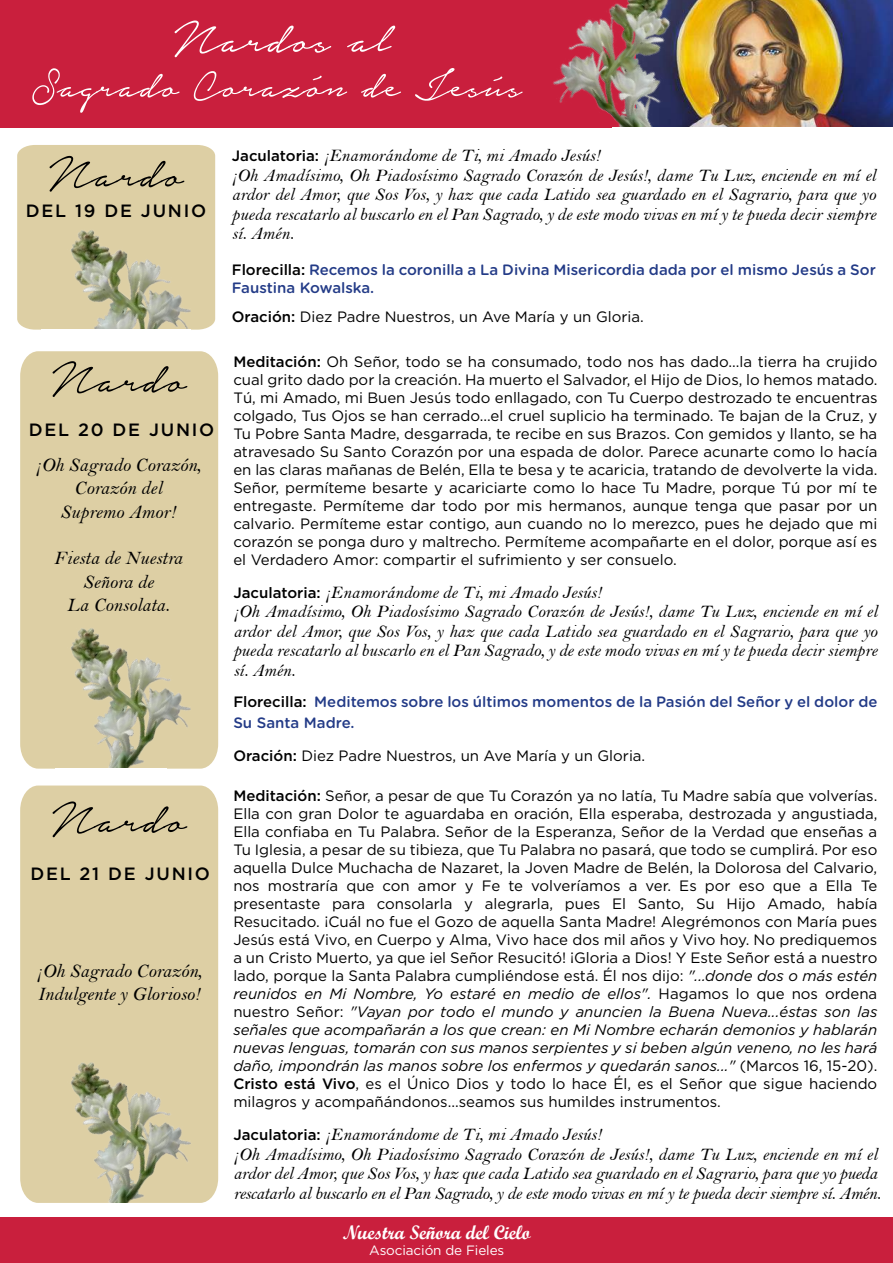
<style>
.page{position:relative;width:893px;height:1263px;background:#fff}
.page>*{position:absolute;margin:0;border:0;box-sizing:border-box;transform-origin:0 0}
.t1{font:58.5px "Notera Personal Use Only";color:#fff}
.t2{font:57px "Notera Personal Use Only";color:#000}
.t3{font:51px "Notera Personal Use Only";color:#fff}
.t4{font:19.5px/23.4px "Bell MT Italic";color:#000;text-align:center}
.t5{font:19.5px "Script MT Bold";letter-spacing:-.01em;color:#fff}
.t6{font:18px/19.5px "Bell MT Italic";color:#000}
.t7{font:500 17.85px "Gotham";letter-spacing:.1em;color:#000}
.t8{font:15px/18px "Gotham";color:#000;text-align:justify}
.t9{font:500 15px/18px "Gotham Rounded";color:#233b87}
.t10{font:13.5px "Gotham";letter-spacing:-.01em;color:#fff}
.s1{font-family:"Gotham";font-weight:500;font-size:15px}
.s2{font-family:"Gotham";color:#000}
.s3{font-weight:500}
.s4{font-style:italic}
</style>
<div class="page">
<div style="left:17px;top:145px;width:198px;height:28px;background:#ddcfa4"></div>
<img style="left:17px;top:173px;width:202px;height:266px">
<div style="left:41px;top:330px;width:149px;height:27px;background:#fff"></div>
<div style="left:20px;top:351px;width:198px;height:220px;background:#ddcfa4"></div>
<img style="left:20px;top:571px;width:199px;height:266px">
<div style="left:55px;top:769px;width:111px;height:28px;background:#fff"></div>
<div style="left:20px;top:785px;width:198px;height:221px;background:#ddcfa4"></div>
<img style="left:20px;top:1006px;width:199px;height:197px">
<div style="left:0;top:1217px;width:893px;height:46px;background:#c91f3d"></div>
<div style="left:0;top:0;width:893px;height:128px;background:#c91f3d"></div>
<img style="left:781px;top:0;width:112px;height:128px">
<img style="left:553px;top:0;width:228px;height:128px">
<h1 class="t1" style="left:174px;top:10px;width:218px">Nardos al</h1>
<h3 class="t3" style="left:32px;top:60px;width:491px">Sagrado Corazón de Jesús</h3>
<h2 class="t2" style="left:49px;top:145px;width:136px">Nardo</h2>
<p class="t7" style="left:26px;top:200px;width:182px">DEL 19 DE JUNIO</p>
<h2 class="t2" style="left:52px;top:351px;width:136px">Nardo</h2>
<p class="t7" style="left:29px;top:419px;width:187px">DEL 20 DE JUNIO</p>
<h3 class="t4" style="left:36px;top:453px;width:167px">¡Oh Sagrado Corazón,<br>Corazón del<br>Supremo Amor!</h3>
<h3 class="t4" style="left:54px;top:546px;width:130px">Fiesta de Nuestra<br>Señora de<br>La Consolata.</h3>
<h2 class="t2" style="left:52px;top:791px;width:136px">Nardo</h2>
<p class="t7" style="left:30px;top:864px;width:181px">DEL 21 DE JUNIO</p>
<h3 class="t4" style="left:37px;top:959px;width:167px;text-align:left">¡Oh Sagrado Corazón,<br>Indulgente y Glorioso!</h3>
<p class="t6" style="left:232px;top:146px;width:646px"><span class="s1">Jaculatoria:</span> ¡Enamorándome de Ti, mi Amado Jesús!<br>¡Oh Amadísimo, Oh Piadosísimo Sagrado Corazón de Jesús!, dame Tu Luz, enciende en mí el ardor del Amor, que Sos Vos, y haz que cada Latido sea guardado en el Sagrario, para que yo pueda rescatarlo al buscarlo en el Pan Sagrado, y de este modo vivas en mí y te pueda decir siempre sí. Amén.</p>
<p class="t9" style="left:232px;top:260px;width:646px"><span class="s2">Florecilla:</span> Recemos la coronilla a La Divina Misericordia dada por el mismo Jesús a Sor<br>Faustina Kowalska.</p>
<p class="t8" style="left:232px;top:307px;width:413px"><span class="s3">Oración:</span> Diez Padre Nuestros, un Ave María y un Gloria.</p>
<p class="t8" style="left:233px;top:352px;width:646px"><span class="s3">Meditación:</span> Oh Señor, todo se ha consumado, todo nos has dado...la tierra ha crujido cual grito dado por la creación. Ha muerto el Salvador, el Hijo de Dios, lo hemos matado.<br>Tú, mi Amado, mi Buen Jesús todo enllagado, con Tu Cuerpo destrozado te encuentras colgado, Tus Ojos se han cerrado...el cruel suplicio ha terminado. Te bajan de la Cruz, y Tu Pobre Santa Madre, desgarrada, te recibe en sus Brazos. Con gemidos y llanto, se ha atravesado Su Santo Corazón por una espada de dolor. Parece acunarte como lo hacía en las claras mañanas de Belén, Ella te besa y te acaricia, tratando de devolverte la vida.<br>Señor, permíteme besarte y acariciarte como lo hace Tu Madre, porque Tú por mí te entregaste. Permíteme dar todo por mis hermanos, aunque tenga que pasar por un calvario. Permíteme estar contigo, aun cuando no lo merezco, pues he dejado que mi corazón se ponga duro y maltrecho. Permíteme acompañarte en el dolor, porque así es el Verdadero Amor: compartir el sufrimiento y ser consuelo.</p>
<p class="t6" style="left:233px;top:582px;width:646px"><span class="s1">Jaculatoria:</span> ¡Enamorándome de Ti, mi Amado Jesús!<br>¡Oh Amadísimo, Oh Piadosísimo Sagrado Corazón de Jesús!, dame Tu Luz, enciende en mí el ardor del Amor, que Sos Vos, y haz que cada Latido sea guardado en el Sagrario, para que yo pueda rescatarlo al buscarlo en el Pan Sagrado, y de este modo vivas en mí y te pueda decir siempre sí. Amén.</p>
<p class="t9" style="left:233px;top:691px;width:646px;line-height:21px"><span class="s2">Florecilla:</span> Meditemos sobre los últimos momentos de la Pasión del Señor y el dolor de<br>Su Santa Madre.</p>
<p class="t8" style="left:233px;top:747px;width:413px"><span class="s3">Oración:</span> Diez Padre Nuestros, un Ave María y un Gloria.</p>
<p class="t8" style="left:233px;top:786px;width:646px"><span class="s3">Meditación:</span> Señor, a pesar de que Tu Corazón ya no latía, Tu Madre sabía que volverías.<br>Ella con gran Dolor te aguardaba en oración, Ella esperaba, destrozada y angustiada, Ella confiaba en Tu Palabra. Señor de la Esperanza, Señor de la Verdad que enseñas a Tu Iglesia, a pesar de su tibieza, que Tu Palabra no pasará, que todo se cumplirá. Por eso aquella Dulce Muchacha de Nazaret, la Joven Madre de Belén, la Dolorosa del Calvario, nos mostraría que con amor y Fe te volveríamos a ver. Es por eso que a Ella Te presentaste para consolarla y alegrarla, pues El Santo, Su Hijo Amado, había Resucitado. ¡Cuál no fue el Gozo de aquella Santa Madre! Alegrémonos con María pues Jesús está Vivo, en Cuerpo y Alma, Vivo hace dos mil años y Vivo hoy. No prediquemos a un Cristo Muerto, ya que ¡el Señor Resucitó! ¡Gloria a Dios! Y Este Señor está a nuestro lado, porque la Santa Palabra cumpliéndose está. Él nos dijo: <span class="s4">"...donde dos o más estén reunidos en Mi Nombre, Yo estaré en medio de ellos".</span> Hagamos lo que nos ordena nuestro Señor: <span class="s4">"Vayan por todo el mundo y anuncien la Buena Nueva...éstas son las señales que acompañarán a los que crean: en Mi Nombre echarán demonios y hablarán nuevas lenguas, tomarán con sus manos serpientes y si beben algún veneno, no les hará daño, impondrán las manos sobre los enfermos y quedarán sanos..."</span> (Marcos 16, 15-20).<br><span class="s3">Cristo está Vivo</span>, es el Único Dios y todo lo hace Él, es el Señor que sigue haciendo milagros y acompañándonos...seamos sus humildes instrumentos.</p>
<p class="t6" style="left:233px;top:1124px;width:649px"><span class="s1">Jaculatoria:</span> ¡Enamorándome de Ti, mi Amado Jesús!<br>¡Oh Amadísimo, Oh Piadosísimo Sagrado Corazón de Jesús!, dame Tu Luz, enciende en mí el ardor del Amor, que Sos Vos, y haz que cada Latido sea guardado en el Sagrario, para que yo pueda rescatarlo al buscarlo en el Pan Sagrado, y de este modo vivas en mí y te pueda decir siempre sí. Amén.</p>
<h3 class="t5" style="left:343px;top:1220px;width:190px">Nuestra Señora del Cielo</h3>
<p class="t10" style="left:369px;top:1243px;width:137px">Asociación de Fieles</p>
</div>
